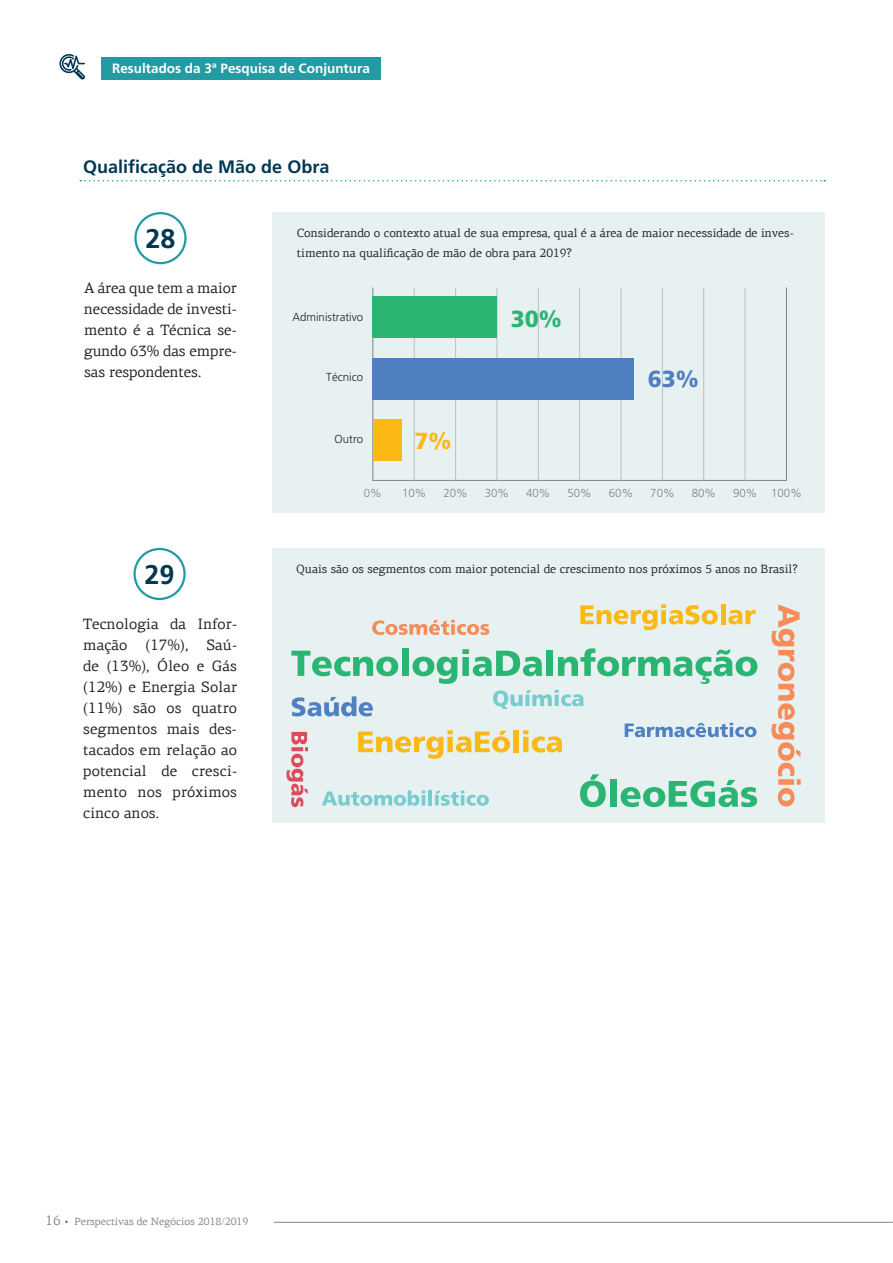
<style>
.page{position:relative;width:893px;height:1263px;background:#fff}
.page>*{position:absolute;margin:0;border:0;box-sizing:border-box;transform-origin:0 0}
.t1{font:700 27px "Frutiger LT";color:#033752}
.t2{font:900 23.25px "Frutiger LT";color:#2bb572}
.t3{font:900 23.25px "Frutiger LT";color:#5080c1}
.t4{font:900 23.25px "Frutiger LT";color:#fcb814}
.t5{font:700 18px "Frutiger LT";color:#033752}
.t6{font:15px/21px "PF Agora Serif Pro";letter-spacing:.005em;color:#231f20;text-align:justify}
.t7{font:700 13.5px "Frutiger LT";color:#fff}
.t8{font:12px/19.5px "PF Agora Serif Pro";color:#231f20}
.t9{font:300 11.7px "Frutiger LT";color:#808285}
.t10{font:300 11.7px "Frutiger LT";color:#231f20}
.t11{font:10.5px "PF Agora Serif Pro";color:#828487}
.s1{font-size:13.5px}
</style>
<div class="page">
<hr style="left:274px;top:1222px;width:619px;height:1px;background:#808285">
<div style="left:101px;top:57px;width:280px;height:23px;background:#239ba2"></div>
<svg style="left:59px;top:54px;width:26px;height:26px"></svg>
<svg style="left:80px;top:180px;width:745px;height:1px"></svg>
<div style="left:272px;top:212px;width:552px;height:301px;background:#e8f1f2"></div>
<div style="left:134px;top:212px;width:53px;height:52px;border:2px solid #239ba2;border-radius:50%"></div>
<div style="left:372px;top:287px;width:415px;height:194px;border:1px solid #808285"></div>
<hr style="left:414px;top:287px;width:1px;height:193px;background:#bcbdc0">
<hr style="left:455px;top:287px;width:1px;height:193px;background:#bcbdc0">
<hr style="left:497px;top:287px;width:1px;height:193px;background:#bcbdc0">
<hr style="left:538px;top:287px;width:1px;height:193px;background:#bcbdc0">
<hr style="left:579px;top:287px;width:1px;height:193px;background:#bcbdc0">
<hr style="left:621px;top:287px;width:1px;height:193px;background:#bcbdc0">
<hr style="left:662px;top:287px;width:1px;height:193px;background:#bcbdc0">
<hr style="left:703px;top:287px;width:1px;height:193px;background:#bcbdc0">
<hr style="left:745px;top:287px;width:1px;height:193px;background:#bcbdc0">
<div style="left:373px;top:297px;width:124px;height:41px;background:#2bb572"></div>
<div style="left:373px;top:358px;width:261px;height:41px;background:#5080c1"></div>
<div style="left:373px;top:419px;width:29px;height:42px;background:#fcb814"></div>
<div style="left:272px;top:548px;width:553px;height:275px;background:#e8f1f2"></div>
<div style="left:133px;top:548px;width:53px;height:52px;border:2px solid #239ba2;border-radius:50%"></div>
<svg style="left:291px;top:651px;width:107px;height:25px"></svg>
<div style="left:402px;top:649px;width:7px;height:27px;background:#2bb572"></div>
<svg style="left:412px;top:649px;width:130px;height:35px"></svg>
<div style="left:547px;top:651px;width:6px;height:25px;background:#2bb572"></div>
<svg style="left:558px;top:648px;width:199px;height:36px"></svg>
<svg style="left:292px;top:696px;width:81px;height:20px"></svg>
<svg style="left:580px;top:604px;width:138px;height:26px"></svg>
<hr style="left:721px;top:604px;width:4px;height:20px;background:#fcb814">
<svg style="left:728px;top:610px;width:28px;height:14px"></svg>
<svg style="left:493px;top:690px;width:91px;height:19px"></svg>
<svg style="left:372px;top:620px;width:117px;height:15px"></svg>
<svg style="left:286px;top:732px;width:22px;height:75px"></svg>
<svg style="left:580px;top:774px;width:26px;height:33px"></svg>
<div style="left:610px;top:779px;width:7px;height:28px;background:#2bb572"></div>
<svg style="left:621px;top:780px;width:136px;height:27px"></svg>
<svg style="left:625px;top:723px;width:131px;height:14px"></svg>
<svg style="left:358px;top:730px;width:152px;height:29px"></svg>
<div style="left:513px;top:730px;width:6px;height:22px;background:#fcb814"></div>
<svg style="left:523px;top:730px;width:39px;height:22px"></svg>
<svg style="left:322px;top:790px;width:103px;height:16px"></svg>
<hr style="left:428px;top:790px;width:4px;height:15px;background:#77ccd0">
<svg style="left:435px;top:791px;width:54px;height:15px"></svg>
<svg style="left:771px;top:604px;width:30px;height:202px"></svg>
<p class="t7" style="left:112px;top:60px;width:259px">Resultados da 3ª Pesquisa de Conjuntura</p>
<p class="t5" style="left:83px;top:156px;width:248px">Qualificação de Mão de Obra</p>
<h1 class="t1" style="left:145px;top:223px;width:32px">28</h1>
<p class="t6" style="left:84px;top:277px;width:154px">A área que tem a maior necessidade de investi&shy;mento é a Técnica se&shy;gundo 63% das empre&shy;sas respondentes.</p>
<h1 class="t1" style="left:145px;top:558px;width:32px">29</h1>
<p class="t6" style="left:83px;top:613px;width:155px">Tecnologia da Infor&shy;mação (17%), Saú&shy;de (13%), Óleo e Gás (12%) e Energia Solar (11%) são os quatro segmentos mais des&shy;tacados em relação ao potencial de cresci&shy;mento nos próximos cinco anos.</p>
<p class="t8" style="left:297px;top:223px;width:498px">Considerando o contexto atual de sua empresa, qual é a área de maior necessidade de inves&shy;timento na qualificação de mão de obra para 2019?</p>
<p class="t10" style="left:292px;top:310px;width:72px">Administrativo</p>
<h2 class="t2" style="left:511px;top:305px;width:53px">30%</h2>
<p class="t10" style="left:326px;top:370px;width:38px">Técnico</p>
<h2 class="t3" style="left:648px;top:365px;width:53px">63%</h2>
<p class="t10" style="left:335px;top:433px;width:30px">Outro</p>
<p class="t9" style="left:364px;top:486px;width:19px">0%</p>
<h2 class="t4" style="left:415px;top:427px;width:39px">7%</h2>
<p class="t9" style="left:402px;top:486px;width:26px">10%</p>
<p class="t9" style="left:443px;top:486px;width:26px">20%</p>
<p class="t9" style="left:485px;top:486px;width:26px">30%</p>
<p class="t9" style="left:526px;top:486px;width:26px">40%</p>
<p class="t9" style="left:568px;top:486px;width:26px">50%</p>
<p class="t9" style="left:609px;top:486px;width:26px">60%</p>
<p class="t9" style="left:650px;top:486px;width:26px">70%</p>
<p class="t9" style="left:692px;top:486px;width:26px">80%</p>
<p class="t9" style="left:733px;top:486px;width:70px">90% 100%</p>
<p class="t8" style="left:296px;top:559px;width:503px">Quais são os segmentos com maior potencial de crescimento nos próximos 5 anos no Brasil?</p>
<p class="t11" style="left:46px;top:1215px;width:204px"><span class="s1">16</span> Perspectivas de Negócios 2018/2019</p>
</div>
